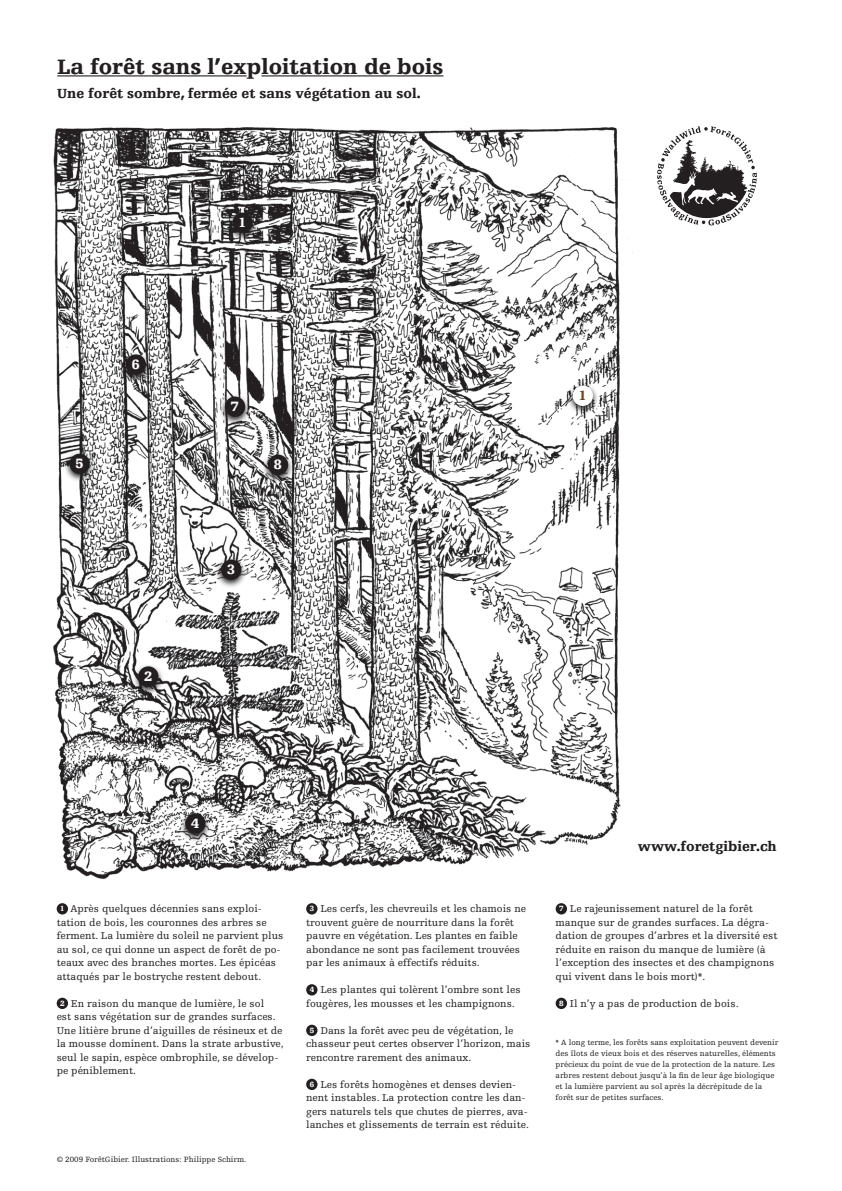
<style>
.page{position:relative;width:842px;height:1191px;background:#fff}
.page>*{position:absolute;margin:0;border:0;box-sizing:border-box;transform-origin:0 0}
.t1{font:900 22px "Egyptienne F";color:#231f20}
.t2{font:900 14.3px "Egyptienne F";color:#fff}
.t3{font:900 14.3px "Egyptienne F";color:#72461b}
.t4{font:900 14px "Egyptienne F";color:#231f20}
.t5{font:10.5px/13.5px "Egyptienne F";color:#231f20}
.t6{font:8px/11px "Egyptienne F";color:#231f20}
.s1{font-weight:900;font-size:8px;color:#fff}
</style>
<div class="page">
<svg style="left:657px;top:126px;width:100px;height:100px"></svg>
<img style="left:53px;top:127px;width:580px;height:788px">
<svg style="left:63px;top:450px;width:45px;height:37px"></svg>
<div style="left:69px;top:454px;width:21px;height:20px;background:#231f20;border-radius:50%"></div>
<svg style="left:226px;top:209px;width:45px;height:38px"></svg>
<div style="left:232px;top:213px;width:21px;height:20px;background:#231f20;border-radius:50%"></div>
<svg style="left:566px;top:382px;width:45px;height:37px"></svg>
<div style="left:573px;top:386px;width:20px;height:20px;background:#fff;border-radius:50%"></div>
<svg style="left:215px;top:556px;width:44px;height:37px"></svg>
<div style="left:221px;top:559px;width:20px;height:21px;background:#231f20;border-radius:50%"></div>
<svg style="left:179px;top:810px;width:44px;height:37px"></svg>
<div style="left:185px;top:813px;width:20px;height:20px;background:#231f20;border-radius:50%"></div>
<svg style="left:132px;top:663px;width:44px;height:37px"></svg>
<div style="left:138px;top:666px;width:20px;height:20px;background:#231f20;border-radius:50%"></div>
<svg style="left:119px;top:351px;width:45px;height:37px"></svg>
<div style="left:126px;top:354px;width:20px;height:21px;background:#231f20;border-radius:50%"></div>
<svg style="left:219px;top:393px;width:44px;height:37px"></svg>
<div style="left:225px;top:396px;width:20px;height:21px;background:#231f20;border-radius:50%"></div>
<svg style="left:262px;top:451px;width:44px;height:37px"></svg>
<div style="left:268px;top:454px;width:20px;height:21px;background:#231f20;border-radius:50%"></div>
<hr style="left:57px;top:75px;width:190px;height:1px;background:#231f20">
<hr style="left:261px;top:75px;width:182px;height:1px;background:#231f20">
<div style="left:57px;top:903px;width:11px;height:11px;background:#231f20;border-radius:50%"></div>
<div style="left:57px;top:997px;width:11px;height:12px;background:#231f20;border-radius:50%"></div>
<div style="left:306px;top:903px;width:11px;height:11px;background:#231f20;border-radius:50%"></div>
<div style="left:306px;top:984px;width:11px;height:11px;background:#231f20;border-radius:50%"></div>
<div style="left:306px;top:1024px;width:11px;height:12px;background:#231f20;border-radius:50%"></div>
<div style="left:306px;top:1078px;width:11px;height:12px;background:#231f20;border-radius:50%"></div>
<div style="left:556px;top:903px;width:11px;height:11px;background:#231f20;border-radius:50%"></div>
<div style="left:556px;top:997px;width:11px;height:12px;background:#231f20;border-radius:50%"></div>
<h1 class="t1" style="left:57px;top:54px;width:388px">La forêt sans l’exploitation de bois</h1>
<h3 class="t4" style="left:57px;top:85px;width:365px">Une forêt sombre, fermée et sans végétation au sol.</h3>
<h2 class="t2" style="left:76px;top:455px;width:9px">5</h2>
<h2 class="t2" style="left:132px;top:356px;width:9px">6</h2>
<h2 class="t2" style="left:144px;top:668px;width:9px">2</h2>
<h2 class="t2" style="left:239px;top:214px;width:9px">1</h2>
<h2 class="t2" style="left:231px;top:398px;width:9px">7</h2>
<h2 class="t2" style="left:274px;top:456px;width:9px">8</h2>
<h2 class="t2" style="left:227px;top:561px;width:9px">3</h2>
<h2 class="t3" style="left:579px;top:387px;width:9px">1</h2>
<h2 class="t2" style="left:191px;top:815px;width:9px">4</h2>
<p class="t5" style="left:57px;top:902px;width:228px;text-indent:3px"><span class="s1">1</span> Après quelques décennies sans exploi&shy;tation de bois, les couronnes des arbres se ferment. La lumière du soleil ne parvient plus au sol, ce qui donne un aspect de forêt de po&shy;teaux avec des branches mortes. Les épicéas attaqués par le bostryche restent debout.</p>
<p class="t5" style="left:57px;top:997px;width:229px;text-indent:3px"><span class="s1">2</span> En raison du manque de lumière, le sol<br>est sans végétation sur de grandes surfaces.<br>Une litière brune d’aiguilles de résineux et de la mousse dominent. Dans la strate arbustive, seul le sapin, espèce ombrophile, se dévelop&shy;pe péniblement.</p>
<p class="t6" style="left:57px;top:1154px;width:191px">© 2009 ForêtGibier. Illustrations: Philippe Schirm.</p>
<p class="t5" style="left:306px;top:902px;width:221px;text-indent:3px"><span class="s1">3</span> Les cerfs, les chevreuils et les chamois ne trouvent guère de nourriture dans la forêt pauvre en végétation. Les plantes en faible abondance ne sont pas facilement trouvées par les animaux à effectifs réduits.</p>
<p class="t5" style="left:306px;top:983px;width:216px;text-align:center"><span class="s1">4</span> Les plantes qui tolèrent l’ombre sont les fougères, les mousses et les champignons.</p>
<p class="t5" style="left:306px;top:1024px;width:226px;text-indent:3px"><span class="s1">5</span> Dans la forêt avec peu de végétation, le chasseur peut certes observer l’horizon, mais rencontre rarement des animaux.</p>
<p class="t5" style="left:306px;top:1078px;width:224px;text-indent:3px"><span class="s1">6</span> Les forêts homogènes et denses devien&shy;nent instables. La protection contre les dan&shy;gers naturels tels que chutes de pierres, ava&shy;lanches et glissements de terrain est réduite.</p>
<h3 class="t4" style="left:638px;top:839px;width:141px">www.foretgibier.ch</h3>
<p class="t5" style="left:556px;top:902px;width:223px;text-indent:3px"><span class="s1">7</span> Le rajeunissement naturel de la forêt manque sur de grandes surfaces. La dégra&shy;dation de groupes d’arbres et la diversité est réduite en raison du manque de lumière (à l’exception des insectes et des champignons qui vivent dans le bois mort)*.</p>
<p class="t5" style="left:559px;top:997px;width:181px"><span class="s1">8</span> Il n’y a pas de production de bois.</p>
<p class="t6" style="left:556px;top:1037px;width:224px">* A long terme, les forêts sans exploitation peuvent devenir des îlots de vieux bois et des réserves naturelles, éléments précieux du point de vue de la protection de la nature. Les arbres restent debout jusqu’à la fin de leur âge biologique et la lumière parvient au sol après la décrépitude de la forêt sur de petites surfaces.</p>
</div>
